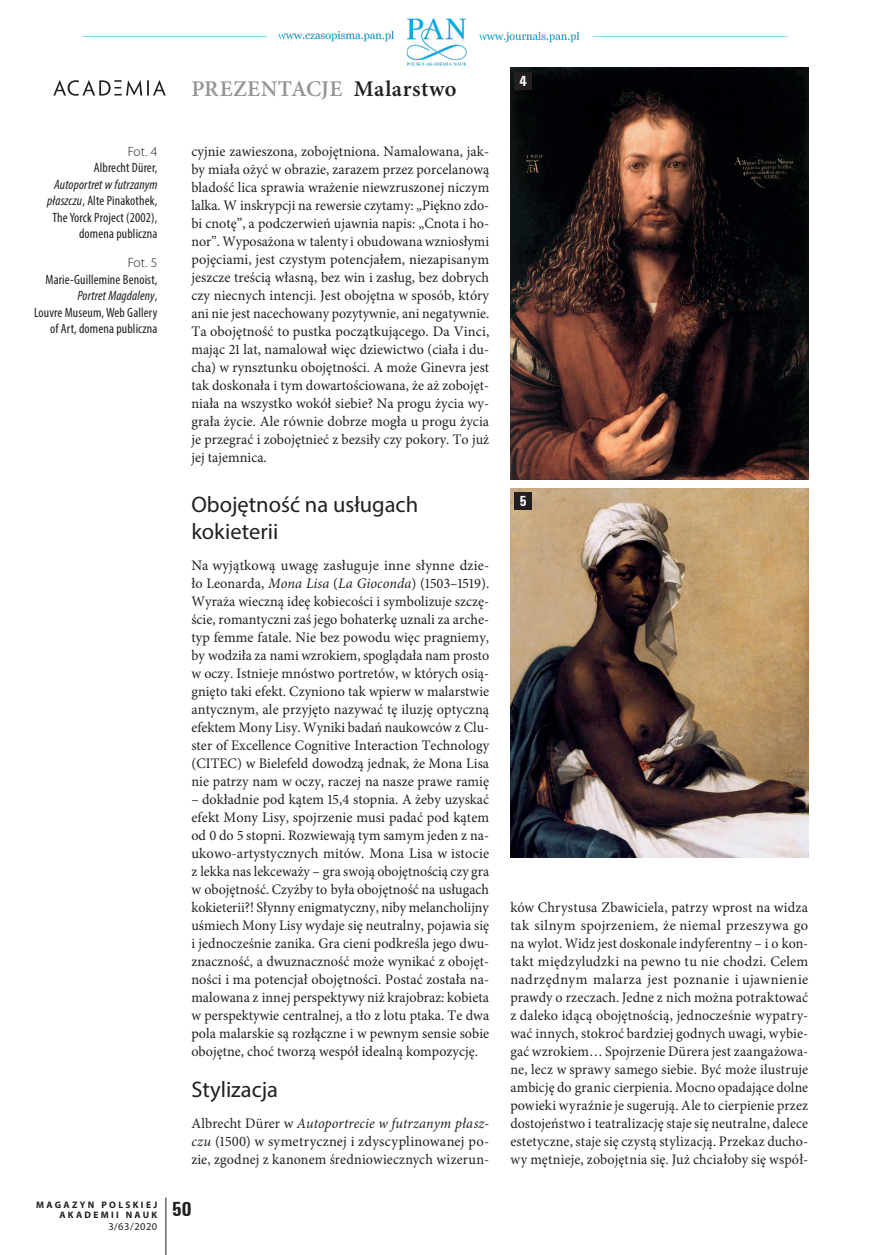
<style>
.page{position:relative;width:872px;height:1255px;background:#fff}
.page>*{position:absolute;margin:0;border:0;box-sizing:border-box;transform-origin:0 0}
.t1{font:22.5px/27px "Myriad Pro";color:#231f20}
.t2{font:600 22.5px "Minion Pro";letter-spacing:.02em;color:#939598}
.t3{font:700 condensed 21px "Unitus TEE";color:#231f20}
.t4{font:700 condensed 15px "Unitus TEE";color:#fff}
.t5{font:14.55px/18px "Minion Pro";letter-spacing:.005em;color:#231f20;text-align:justify}
.t6{font:condensed 13.5px/16.5px "Myriad Pro";letter-spacing:.01em;color:#231f20;text-align:right}
.t7{font:300 13.5px "Myriad Pro";letter-spacing:-.005em;color:#231f20}
.t8{font:10.5px "Myriad Pro";color:#231f20}
.t9{font:700 9.45px/10.5px "Myriad Pro";letter-spacing:.245em;color:#231f20;text-align:right}
.s1{color:#231f20}
.s2{font-style:italic}
</style>
<div class="page">
<img style="left:82px;top:18px;width:707px;height:50px">
<hr style="left:166px;top:1197px;width:1px;height:57px;background:#231f20">
<img style="left:510px;top:488px;width:298px;height:369px">
<img style="left:510px;top:68px;width:298px;height:411px">
<div style="left:514px;top:72px;width:17px;height:17px;background:#231f20"></div>
<div style="left:514px;top:492px;width:17px;height:17px;background:#231f20"></div>
<svg style="left:53px;top:80px;width:113px;height:16px"></svg>
<h1 class="t2" style="left:191px;top:73px;width:266px">PREZENTACJE <span class="s1">Malarstwo</span></h1>
<p class="t7" style="left:128px;top:143px;width:31px">Fot. 4</p>
<p class="t6" style="left:94px;top:159px;width:65px">Albrecht Dürer,</p>
<p class="t6" style="left:47px;top:176px;width:112px"><span class="s2">Autoportret w futrzanym płaszczu</span>, Alte Pinakothek,<br>The Yorck Project (2002), domena publiczna</p>
<p class="t7" style="left:128px;top:255px;width:31px">Fot. 5</p>
<p class="t6" style="left:34px;top:271px;width:125px">Marie-Guillemine Benoist,<br><span class="s2">Portret Magdaleny</span>,<br>Louvre Museum, Web Gallery of Art, domena publiczna</p>
<p class="t9" style="left:36px;top:1198px;width:123px">MAGAZYN POLSKIEJ<br>AKADEMII NAUK</p>
<p class="t8" style="left:108px;top:1220px;width:50px">3/63/2020</p>
<p class="t5" style="left:191px;top:142px;width:299px">cyjnie zawieszona, zobojętniona. Namalowana, jak&shy;by miała ożyć w obrazie, zarazem przez porcelanową bladość lica sprawia wrażenie niewzruszonej niczym lalka. W inskrypcji na rewersie czytamy: „Piękno zdo&shy;bi cnotę”, a podczerwień ujawnia napis: „Cnota i ho&shy;nor”. Wyposażona w talenty i obudowana wzniosłymi pojęciami, jest czystym potencjałem, niezapisanym jeszcze treścią własną, bez win i zasług, bez dobrych czy niecnych intencji. Jest obojętna w sposób, który ani nie jest nacechowany pozytywnie, ani negatywnie.<br>Ta obojętność to pustka początkującego. Da Vinci, mając 21 lat, namalował więc dziewictwo (ciała i du&shy;cha) w rynsztunku obojętności. A może Ginevra jest tak doskonała i tym dowartościowana, że aż zobojęt&shy;niała na wszystko wokół siebie? Na progu życia wy&shy;grała życie. Ale równie dobrze mogła u progu życia je przegrać i zobojętnieć z bezsiły czy pokory. To już jej tajemnica.</p>
<h1 class="t1" style="left:191px;top:490px;width:228px">Obojętność na usługach kokieterii</h1>
<p class="t5" style="left:191px;top:556px;width:299px">Na wyjątkową uwagę zasługuje inne słynne dzie&shy;ło Leonarda, <span class="s2">Mona Lisa</span> (<span class="s2">La Gioconda</span>) (1503–1519).<br>Wyraża wieczną ideę kobiecości i symbolizuje szczę&shy;ście, romantyczni zaś jego bohaterkę uznali za arche&shy;typ femme fatale. Nie bez powodu więc pragniemy, by wodziła za nami wzrokiem, spoglądała nam prosto w oczy. Istnieje mnóstwo portretów, w których osią&shy;gnięto taki efekt. Czyniono tak wpierw w malarstwie antycznym, ale przyjęto nazywać tę iluzję optyczną efektem Mony Lisy. Wyniki badań naukowców z Clu&shy;ster of Excellence Cognitive Interaction Technology (CITEC) w Bielefeld dowodzą jednak, że Mona Lisa nie patrzy nam w oczy, raczej na nasze prawe ramię</p>
<p class="t5" style="left:191px;top:790px;width:299px">– dokładnie pod kątem 15,4 stopnia. A żeby uzyskać efekt Mony Lisy, spojrzenie musi padać pod kątem od 0 do 5 stopni. Rozwiewają tym samym jeden z na&shy;ukowo-artystycznych mitów. Mona Lisa w istocie z lekka nas lekceważy – gra swoją obojętnością czy gra w obojętność. Czyżby to była obojętność na usługach kokieterii?! Słynny enigmatyczny, niby melancholijny uśmiech Mony Lisy wydaje się neutralny, pojawia się i jednocześnie zanika. Gra cieni podkreśla jego dwu&shy;znaczność, a dwuznaczność może wynikać z obojęt&shy;ności i ma potencjał obojętności. Postać została na&shy;malowana z innej perspektywy niż krajobraz: kobieta w perspektywie centralnej, a tło z lotu ptaka. Te dwa pola malarskie są rozłączne i w pewnym sensie sobie obojętne, choć tworzą wespół idealną kompozycję.</p>
<h1 class="t1" style="left:191px;top:1075px;width:88px">Stylizacja</h1>
<p class="t5" style="left:191px;top:1114px;width:299px">Albrecht Dürer w <span class="s2">Autoportrecie w futrzanym płasz&shy;czu</span> (1500) w symetrycznej i zdyscyplinowanej po&shy;zie, zgodnej z kanonem średniowiecznych wizerun-</p>
<h2 class="t3" style="left:172px;top:1196px;width:21px">50</h2>
<p class="t4" style="left:519px;top:72px;width:9px">4</p>
<p class="t4" style="left:519px;top:492px;width:9px">5</p>
<p class="t5" style="left:510px;top:898px;width:299px">ków Chrystusa Zbawiciela, patrzy wprost na widza tak silnym spojrzeniem, że niemal przeszywa go na wylot. Widz jest doskonale indyferentny – i o kon&shy;takt międzyludzki na pewno tu nie chodzi. Celem nadrzędnym malarza jest poznanie i ujawnienie prawdy o rzeczach. Jedne z nich można potraktować z daleko idącą obojętnością, jednocześnie wypatry&shy;wać innych, stokroć bardziej godnych uwagi, wybie&shy;gać wzrokiem… Spojrzenie Dürera jest zaangażowa&shy;ne, lecz w sprawy samego siebie. Być może ilustruje ambicję do granic cierpienia. Mocno opadające dolne powieki wyraźnie je sugerują. Ale to cierpienie przez dostojeństwo i teatralizację staje się neutralne, dalece estetyczne, staje się czystą stylizacją. Przekaz ducho&shy;wy mętnieje, zobojętnia się. Już chciałoby się współ-</p>
</div>
